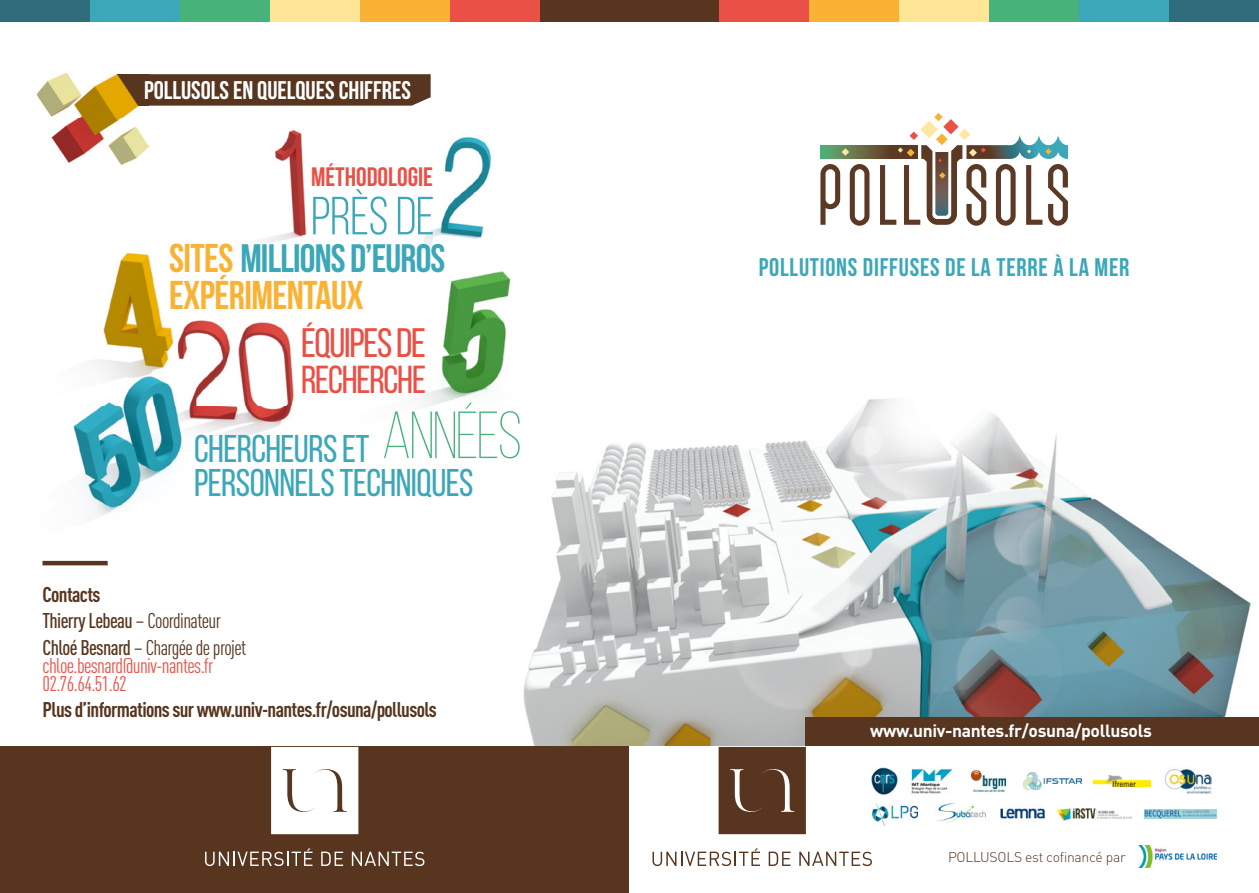
<style>
.page{position:relative;width:1259px;height:893px;background:#fff}
.page>*{position:absolute;margin:0;border:0;box-sizing:border-box;transform-origin:0 0}
.t1{font:300 66.6px "Bebas Neue";letter-spacing:-.03em;color:#47b27a}
.t2{font:53.7px "Bebas Neue";letter-spacing:-.01em;color:#3ba7b8}
.t3{font:41.1px "Bebas Neue";letter-spacing:-.03em;color:#ea5045}
.t4{font:700 40.2px "Bebas Neue";letter-spacing:-.015em;color:#f9b234}
.t5{font:700 39.6px "Bebas Neue";letter-spacing:-.02em;color:#3ba7b8}
.t6{font:39px "Bebas Neue";letter-spacing:-.03em;color:#ea5045}
.t7{font:38.7px/34px "Bebas Neue";letter-spacing:-.015em;color:#3ba7b8}
.t8{font:700 26.7px "Bebas Neue";color:#ea5045}
.t9{font:700 25.5px "Bebas Neue";letter-spacing:.03em;color:#3ba7b8}
.t10{font:700 25.5px "Bebas Neue";color:#fff}
.t11{font:condensed 21px/26.5px "DIN Pro";letter-spacing:-.03em;color:#57351e}
.t12{font:700 condensed 21px "DIN Pro";letter-spacing:-.03em;color:#57351e}
.t13{font:condensed 21px/18px "DIN Pro";letter-spacing:-.03em;color:#ea5045}
.t14{font:700 17.55px "DIN";letter-spacing:-.02em;color:#fff}
.t15{font:300 13.95px "DIN";letter-spacing:-.02em;color:#57351e}
.s1{font-size:40.2px;color:#f9b234}
.s2{font-weight:700}
.s3{font-weight:500}
</style>
<div class="page">
<img style="left:566px;top:399px;width:685px;height:347px">
<img style="left:523px;top:477px;width:43px;height:269px">
<img style="left:73px;top:130px;width:234px;height:389px">
<img style="left:419px;top:137px;width:92px;height:221px">
<img style="left:418px;top:358px;width:86px;height:49px">
<img style="left:558px;top:399px;width:83px;height:77px">
<hr style="left:43px;top:561px;width:65px;height:4px;background:#57351e">
<div style="left:1169px;top:0;width:90px;height:21px;background:#2f6c7c"></div>
<div style="left:1079px;top:0;width:90px;height:21px;background:#3ba7b8"></div>
<div style="left:989px;top:0;width:90px;height:21px;background:#47b27a"></div>
<div style="left:899px;top:0;width:90px;height:21px;background:#ffe596"></div>
<div style="left:809px;top:0;width:90px;height:21px;background:#f9b234"></div>
<div style="left:719px;top:0;width:90px;height:21px;background:#ea5045"></div>
<div style="left:629px;top:0;width:90px;height:21px;background:#57351e"></div>
<div style="left:0;top:0;width:90px;height:21px;background:#2f6c7c"></div>
<div style="left:90px;top:0;width:90px;height:21px;background:#3ba7b8"></div>
<div style="left:180px;top:0;width:90px;height:21px;background:#47b27a"></div>
<div style="left:270px;top:0;width:90px;height:21px;background:#ffe596"></div>
<div style="left:360px;top:0;width:89px;height:21px;background:#f9b234"></div>
<div style="left:449px;top:0;width:90px;height:21px;background:#ea5045"></div>
<div style="left:539px;top:0;width:90px;height:21px;background:#57351e"></div>
<svg style="left:149px;top:74px;width:282px;height:32px;background:#5b3a23"></svg>
<img style="left:37px;top:73px;width:112px;height:91px">
<img style="left:118px;top:74px;width:31px;height:32px">
<svg style="left:849px;top:164px;width:20px;height:62px"></svg>
<svg style="left:820px;top:164px;width:20px;height:61px"></svg>
<svg style="left:820px;top:145px;width:60px;height:14px"></svg>
<svg style="left:841px;top:148px;width:8px;height:8px"></svg>
<svg style="left:880px;top:113px;width:188px;height:113px"></svg>
<div style="left:806px;top:717px;width:453px;height:54px;background:#57351e"></div>
<div style="left:0;top:746px;width:629px;height:147px;background:#57351e"></div>
<div style="left:629px;top:746px;width:630px;height:147px;background:#fff"></div>
<svg style="left:652px;top:848px;width:108px;height:18px"></svg>
<svg style="left:768px;top:852px;width:22px;height:14px"></svg>
<svg style="left:799px;top:852px;width:73px;height:14px"></svg>
<svg style="left:718px;top:747px;width:88px;height:87px;background:#61412c"></svg>
<svg style="left:205px;top:848px;width:107px;height:18px"></svg>
<svg style="left:321px;top:852px;width:22px;height:14px"></svg>
<svg style="left:352px;top:852px;width:72px;height:14px"></svg>
<svg style="left:271px;top:747px;width:87px;height:87px;background:#f5f3f2"></svg>
<img style="left:971px;top:770px;width:35px;height:23px">
<img style="left:1093px;top:775px;width:57px;height:11px">
<img style="left:1023px;top:772px;width:58px;height:17px">
<img style="left:1164px;top:768px;width:48px;height:26px">
<img style="left:911px;top:768px;width:42px;height:26px">
<img style="left:871px;top:767px;width:27px;height:28px">
<img style="left:1056px;top:808px;width:76px;height:13px">
<img style="left:1000px;top:806px;width:45px;height:16px">
<img style="left:873px;top:803px;width:44px;height:22px">
<img style="left:1144px;top:809px;width:72px;height:9px">
<img style="left:938px;top:803px;width:48px;height:21px">
<img style="left:1138px;top:845px;width:78px;height:22px">
<p class="t10" style="left:144px;top:77px;width:268px">POLLUSOLS EN QUELQUES CHIFFRES</p>
<p class="t8" style="left:311px;top:162px;width:124px">MÉTHODOLOGIE</p>
<h2 class="t2" style="left:311px;top:187px;width:125px">PRÈS DE</h2>
<h3 class="t5" style="left:169px;top:237px;width:278px"><span class="s1">SITES</span> MILLIONS D’EUROS</h3>
<h3 class="t4" style="left:169px;top:273px;width:196px">EXPÉRIMENTAUX</h3>
<h3 class="t3" style="left:301px;top:321px;width:127px">ÉQUIPES DE</h3>
<h3 class="t6" style="left:301px;top:358px;width:127px">RECHERCHE</h3>
<h1 class="t1" style="left:381px;top:400px;width:142px">ANNÉES</h1>
<h3 class="t7" style="left:194px;top:431px;width:281px">CHERCHEURS ET<br>PERSONNELS TECHNIQUES</h3>
<p class="t11" style="left:43px;top:579px;width:205px"><span class="s2">Contacts<br></span><span class="s3">Thierry Lebeau</span> – Coordinateur<br><span class="s3">Chloé Besnard</span> – Chargée de projet</p>
<p class="t13" style="left:43px;top:655px;width:172px">chloe.besnard@univ-nantes.fr<br>02.76.64.51.62</p>
<p class="t12" style="left:43px;top:694px;width:396px">Plus d’informations sur www.univ-nantes.fr/osuna/pollusols</p>
<p class="t9" style="left:759px;top:254px;width:372px">POLLUTIONS DIFFUSES DE LA TERRE À LA MER</p>
<p class="t14" style="left:870px;top:719px;width:283px">www.univ-nantes.fr/osuna/pollusols</p>
<p class="t15" style="left:948px;top:848px;width:179px">POLLUSOLS est cofinancé par</p>
</div>
